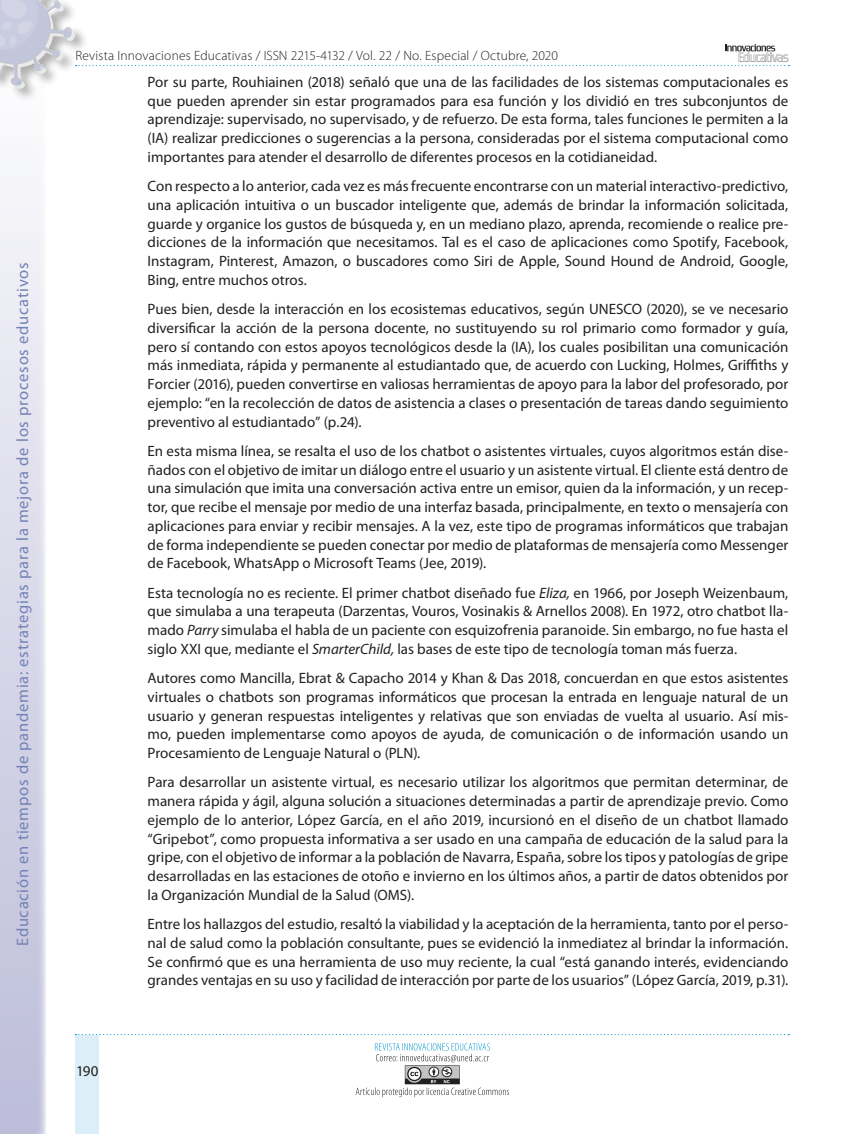
<style>
.page{position:relative;width:864px;height:1134px;background:#fff}
.page>*{position:absolute;margin:0;border:0;box-sizing:border-box;transform-origin:0 0}
.t1{font:16.5px "Myriad Pro";letter-spacing:.045em;color:#253f8e}
.TEXTO_NORMAL{font:15px/18.8px "Myriad Pro";color:#231f20;text-align:justify}
.t2{font:300 13.5px "Myriad Pro";letter-spacing:.01em;color:#231f20}
.s1{font-style:italic}
</style>
<div class="page">
<svg style="left:0;top:188px;width:46px;height:946px;background:#d8d8e9"></svg>
<div style="left:0;top:0;width:89px;height:102px;background:#231f20;opacity:.75"></div>
<svg style="left:0;top:0;width:789px;height:88px"></svg>
<div style="left:76px;top:1035px;width:23px;height:99px;background:#dceef7"></div>
<svg style="left:75px;top:1034px;width:714px;height:1px"></svg>
<svg style="left:356px;top:1043px;width:153px;height:54px"></svg>
<p class="t1" style="left:14px;top:946px;width:685px;rotate:-90deg">Educación en tiempos de pandemia: estrategias para la mejora de los procesos educativos</p>
<p class="t2" style="left:76px;top:48px;width:484px">Revista Innovaciones Educativas / ISSN 2215-4132 / Vol. 22 / No. Especial / Octubre, 2020</p>
<p class="TEXTO_NORMAL" style="left:76px;top:1062px;width:24px">190</p>
<p class="TEXTO_NORMAL" style="left:148px;top:73px;width:642px">Por su parte, Rouhiainen (2018) señaló que una de las facilidades de los sistemas computacionales es que pueden aprender sin estar programados para esa función y los dividió en tres subconjuntos de aprendizaje: supervisado, no supervisado, y de refuerzo. De esta forma, tales funciones le permiten a la (IA) realizar predicciones o sugerencias a la persona, consideradas por el sistema computacional como importantes para atender el desarrollo de diferentes procesos en la cotidianeidad.</p>
<p class="TEXTO_NORMAL" style="left:148px;top:177px;width:642px">Con respecto a lo anterior, cada vez es más frecuente encontrarse con un material interactivo-predictivo, una aplicación intuitiva o un buscador inteligente que, además de brindar la información solicitada, guarde y organice los gustos de búsqueda y, en un mediano plazo, aprenda, recomiende o realice pre&shy;dicciones de la información que necesitamos. Tal es el caso de aplicaciones como Spotify, Facebook, Instagram, Pinterest, Amazon, o buscadores como Siri de Apple, Sound Hound de Android, Google, Bing, entre muchos otros.</p>
<p class="TEXTO_NORMAL" style="left:148px;top:300px;width:642px">Pues bien, desde la interacción en los ecosistemas educativos, según UNESCO (2020), se ve necesario diversificar la acción de la persona docente, no sustituyendo su rol primario como formador y guía, pero sí contando con estos apoyos tecnológicos desde la (IA), los cuales posibilitan una comunicación más inmediata, rápida y permanente al estudiantado que, de acuerdo con Lucking, Holmes, Griffiths y Forcier (2016), pueden convertirse en valiosas herramientas de apoyo para la labor del profesorado, por ejemplo: “en la recolección de datos de asistencia a clases o presentación de tareas dando seguimiento preventivo al estudiantado” (p.24).</p>
<p class="TEXTO_NORMAL" style="left:148px;top:442px;width:642px">En esta misma línea, se resalta el uso de los chatbot o asistentes virtuales, cuyos algoritmos están dise&shy;ñados con el objetivo de imitar un diálogo entre el usuario y un asistente virtual. El cliente está dentro de una simulación que imita una conversación activa entre un emisor, quien da la información, y un recep&shy;tor, que recibe el mensaje por medio de una interfaz basada, principalmente, en texto o mensajería con aplicaciones para enviar y recibir mensajes. A la vez, este tipo de programas informáticos que trabajan de forma independiente se pueden conectar por medio de plataformas de mensajería como Messenger de Facebook, WhatsApp o Microsoft Teams (Jee, 2019).</p>
<p class="TEXTO_NORMAL" style="left:148px;top:583px;width:642px">Esta tecnología no es reciente. El primer chatbot diseñado fue <span class="s1">Eliza,</span> en 1966, por Joseph Weizenbaum, que simulaba a una terapeuta (Darzentas, Vouros, Vosinakis &amp; Arnellos 2008). En 1972, otro chatbot lla&shy;mado <span class="s1">Parry</span> simulaba el habla de un paciente con esquizofrenia paranoide. Sin embargo, no fue hasta el siglo XXI que, mediante el <span class="s1">SmarterChild,</span> las bases de este tipo de tecnología toman más fuerza.</p>
<p class="TEXTO_NORMAL" style="left:148px;top:669px;width:642px">Autores como Mancilla, Ebrat &amp; Capacho 2014 y Khan &amp; Das 2018, concuerdan en que estos asistentes virtuales o chatbots son programas informáticos que procesan la entrada en lenguaje natural de un usuario y generan respuestas inteligentes y relativas que son enviadas de vuelta al usuario. Así mis&shy;mo, pueden implementarse como apoyos de ayuda, de comunicación o de información usando un Procesamiento de Lenguaje Natural o (PLN).</p>
<p class="TEXTO_NORMAL" style="left:148px;top:773px;width:642px">Para desarrollar un asistente virtual, es necesario utilizar los algoritmos que permitan determinar, de manera rápida y ágil, alguna solución a situaciones determinadas a partir de aprendizaje previo. Como ejemplo de lo anterior, López García, en el año 2019, incursionó en el diseño de un chatbot llamado “Gripebot”, como propuesta informativa a ser usado en una campaña de educación de la salud para la gripe, con el objetivo de informar a la población de Navarra, España, sobre los tipos y patologías de gripe desarrolladas en las estaciones de otoño e invierno en los últimos años, a partir de datos obtenidos por la Organización Mundial de la Salud (OMS).</p>
<p class="TEXTO_NORMAL" style="left:148px;top:915px;width:642px">Entre los hallazgos del estudio, resaltó la viabilidad y la aceptación de la herramienta, tanto por el perso&shy;nal de salud como la población consultante, pues se evidenció la inmediatez al brindar la información.<br>Se confirmó que es una herramienta de uso muy reciente, la cual “está ganando interés, evidenciando grandes ventajas en su uso y facilidad de interacción por parte de los usuarios” (López García, 2019, p.31).</p>
</div>
